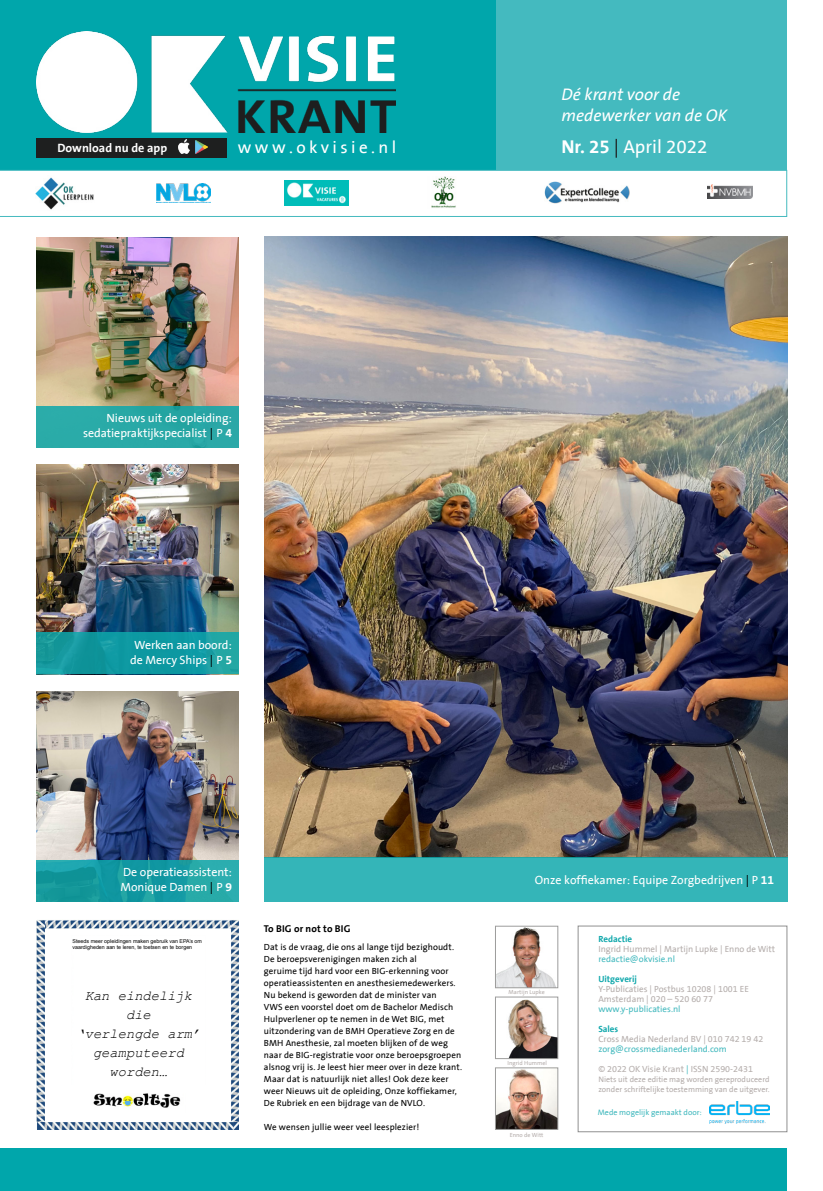
<style>
.page{position:relative;width:823px;height:1191px;background:#fff}
.page>*{position:absolute;margin:0;border:0;box-sizing:border-box;transform-origin:0 0}
.t1{font:18.8px "The Sans Q5 Plain";color:#fff}
.t2{font:17.1px "The Sans Q5 Plain";letter-spacing:.2em;color:#fff}
.t3{font:italic 17px/20.4px "The Sans Q5 Plain";color:#fff}
.t4{font:italic 13.8px/19px "Courier New";color:#000;text-align:center}
.t5{font:700 12.2px "The Sans Q7";color:#fff}
.t6{font:12px/15px "The Sans Q5 Plain";letter-spacing:-.005em;color:#fff;text-align:right}
.t7{font:700 10px "The Sans Q7";letter-spacing:.01em;color:#000}
.t8{font:9px/12px "The Sans Q5 Plain";letter-spacing:.01em;color:#000}
.t9{font:9px/10px "The Sans Q5 Plain";color:#b5aeac}
.t10{font:9px "The Sans Q5 Plain";color:#45babf}
.t11{font:700 9px "The Sans Q7";color:#0ea7ab}
.t12{font:8.6px "Courier New";color:#000}
.t13{font:8px/10px "The Sans Q5 Plain";color:#b5aeac}
.t14{font:8px "The Sans Q5 Plain";color:#45babf}
.t15{font:6px "The Sans Q5 Plain";color:#b5aeac}
.t16{font:5.3px/6.3px "Arial";color:#000}
.s1{font-family:"The Sans Q7";font-weight:700}
.s2{color:#1e1f1f}
.s3{color:#000}
.s4{font-weight:700;font-style:italic}
.s5{color:#45babf}
</style>
<div class="page">
<div style="left:0;top:0;width:786px;height:217px;background:#00a6ab"></div>
<img style="left:36px;top:31px;width:359px;height:101px">
<div style="left:496px;top:0;width:290px;height:217px;background:#44babf"></div>
<img style="left:264px;top:236px;width:522px;height:621px">
<img style="left:37px;top:464px;width:202px;height:169px">
<img style="left:36px;top:691px;width:202px;height:210px">
<img style="left:36px;top:237px;width:202px;height:210px">
<img style="left:497px;top:928px;width:58px;height:58px">
<div style="left:495px;top:926px;width:62px;height:62px;border:1px solid #9d9d9c"></div>
<img style="left:508px;top:999px;width:47px;height:57px">
<div style="left:495px;top:997px;width:62px;height:61px;border:1px solid #9d9d9c"></div>
<div style="left:0;top:1149px;width:786px;height:42px;background:#00a6ab"></div>
<img style="left:36px;top:920px;width:202px;height:8px">
<img style="left:231px;top:921px;width:7px;height:201px">
<img style="left:37px;top:921px;width:7px;height:201px">
<img style="left:37px;top:1122px;width:201px;height:7px">
<div style="left:264px;top:857px;width:522px;height:44px;background:#34b5b8"></div>
<div style="left:577px;top:925px;width:209px;height:207px;background:#fff;border:1px solid #909090"></div>
<img style="left:709px;top:1101px;width:60px;height:22px">
<div style="left:0;top:170px;width:786px;height:47px;background:#fff"></div>
<img style="left:156px;top:183px;width:54px;height:19px">
<img style="left:427px;top:177px;width:32px;height:31px">
<img style="left:544px;top:182px;width:85px;height:22px">
<img style="left:707px;top:185px;width:45px;height:14px">
<img style="left:93px;top:1093px;width:88px;height:15px">
<div style="left:36px;top:138px;width:190px;height:19px;background:#1e1f1f"></div>
<svg style="left:178px;top:140px;width:11px;height:13px"></svg>
<svg style="left:196px;top:141px;width:11px;height:12px"></svg>
<img style="left:33px;top:176px;width:61px;height:34px">
<img style="left:284px;top:180px;width:64px;height:25px">
<img style="left:497px;top:1069px;width:58px;height:58px">
<div style="left:495px;top:1067px;width:62px;height:62px;border:1px solid #9d9d9c"></div>
<div style="left:37px;top:406px;width:202px;height:41px;background:#2aa9a7"></div>
<svg style="left:37px;top:633px;width:202px;height:41px;background:#129aa0"></svg>
<svg style="left:37px;top:860px;width:202px;height:41px;background:#199ea3"></svg>
<h3 class="t5" style="left:57px;top:141px;width:111px">Download nu de app</h3>
<h3 class="t3" style="left:561px;top:85px;width:167px">Dé krant voor de medewerker van de OK</h3>
<h2 class="t2" style="left:238px;top:138px;width:160px">www.okvisie.nl</h2>
<h1 class="t1" style="left:561px;top:137px;width:147px"><span class="s1">Nr. 25</span> <span class="s2">|</span> April 2022</h1>
<h3 class="t6" style="left:83px;top:411px;width:150px">Nieuws uit de opleiding: sedatiepraktijkspecialist <span class="s3">|</span> P <span class="s1">4</span></h3>
<h3 class="t6" style="left:130px;top:638px;width:103px;text-align:center">Werken aan boord: de Mercy Ships <span class="s3">|</span> P <span class="s1">5</span></h3>
<h3 class="t6" style="left:120px;top:865px;width:113px;text-align:left">De operatieassistent:<br>Monique Damen <span class="s3">|</span> P <span class="s1">9</span></h3>
<p class="t16" style="left:73px;top:937px;width:131px">Steeds meer opleidingen maken gebruik van EPA’s om vaardigheden aan te leren, te toetsen en te borgen</p>
<h3 class="t4" style="left:76px;top:985px;width:125px">Kan eindelijk die<br>‘verlengde arm’ geamputeerd worden…</h3>
<p class="t12" style="left:50px;top:1030px;width:130px">Wat hebben wij <span class="s4">met</span> elkaar</p>
<p class="t7" style="left:264px;top:923px;width:88px">To BIG or not to BIG</p>
<p class="t8" style="left:264px;top:941px;width:200px">Dat is de vraag, die ons al lange tijd bezighoudt.<br>De beroepsverenigingen maken zich al<br>geruime tijd hard voor een BIG-erkenning voor operatieassistenten en anesthesiemedewerkers.<br>Nu bekend is geworden dat de minister van<br>VWS een voorstel doet om de Bachelor Medisch Hulpverlener op te nemen in de Wet BIG, met uitzondering van de BMH Operatieve Zorg en de BMH Anesthesie, zal moeten blijken of de weg naar de BIG-registratie voor onze beroepsgroepen alsnog vrij is. Je leest hier meer over in deze krant.<br>Maar dat is natuurlijk niet alles! Ook deze keer weer Nieuws uit de opleiding, Onze koffiekamer, De Rubriek en een bijdrage van de NVLO.</p>
<p class="t8" style="left:264px;top:1121px;width:157px">We wensen jullie weer veel leesplezier!</p>
<h3 class="t6" style="left:534px;top:872px;width:240px">Onze koffiekamer: Equipe Zorgbedrijven <span class="s3">|</span> P <span class="s1">11</span></h3>
<p class="t15" style="left:508px;top:989px;width:38px">Martijn Lupke</p>
<p class="t15" style="left:507px;top:1060px;width:41px">Ingrid Hummel</p>
<p class="t15" style="left:509px;top:1131px;width:35px">Enno de Witt</p>
<p class="t11" style="left:598px;top:934px;width:35px">Redactie</p>
<p class="t9" style="left:598px;top:944px;width:178px">Ingrid Hummel | Martijn Lupke | Enno de Witt</p>
<p class="t10" style="left:598px;top:954px;width:78px">redactie@okvisie.nl</p>
<p class="t11" style="left:598px;top:974px;width:40px">Uitgeverij</p>
<p class="t9" style="left:598px;top:984px;width:152px">Y-Publicaties | Postbus 10208 | 1001 EE<br>Amsterdam | 020 – 520 60 77</p>
<p class="t10" style="left:598px;top:1004px;width:84px">www.y-publicaties.nl</p>
<p class="t11" style="left:598px;top:1024px;width:22px">Sales</p>
<p class="t9" style="left:598px;top:1034px;width:166px">Cross Media Nederland BV | 010 742 19 42</p>
<p class="t10" style="left:598px;top:1044px;width:130px">zorg@crossmedianederland.com</p>
<p class="t9" style="left:598px;top:1064px;width:156px">© 2022 OK Visie Krant <span class="s5">|</span> ISSN 2590-2431</p>
<p class="t13" style="left:598px;top:1074px;width:173px">Niets uit deze editie mag worden gereproduceerd zonder schriftelijke toestemming van de uitgever.</p>
<p class="t14" style="left:597px;top:1108px;width:105px">Mede mogelijk gemaakt door:</p>
</div>
